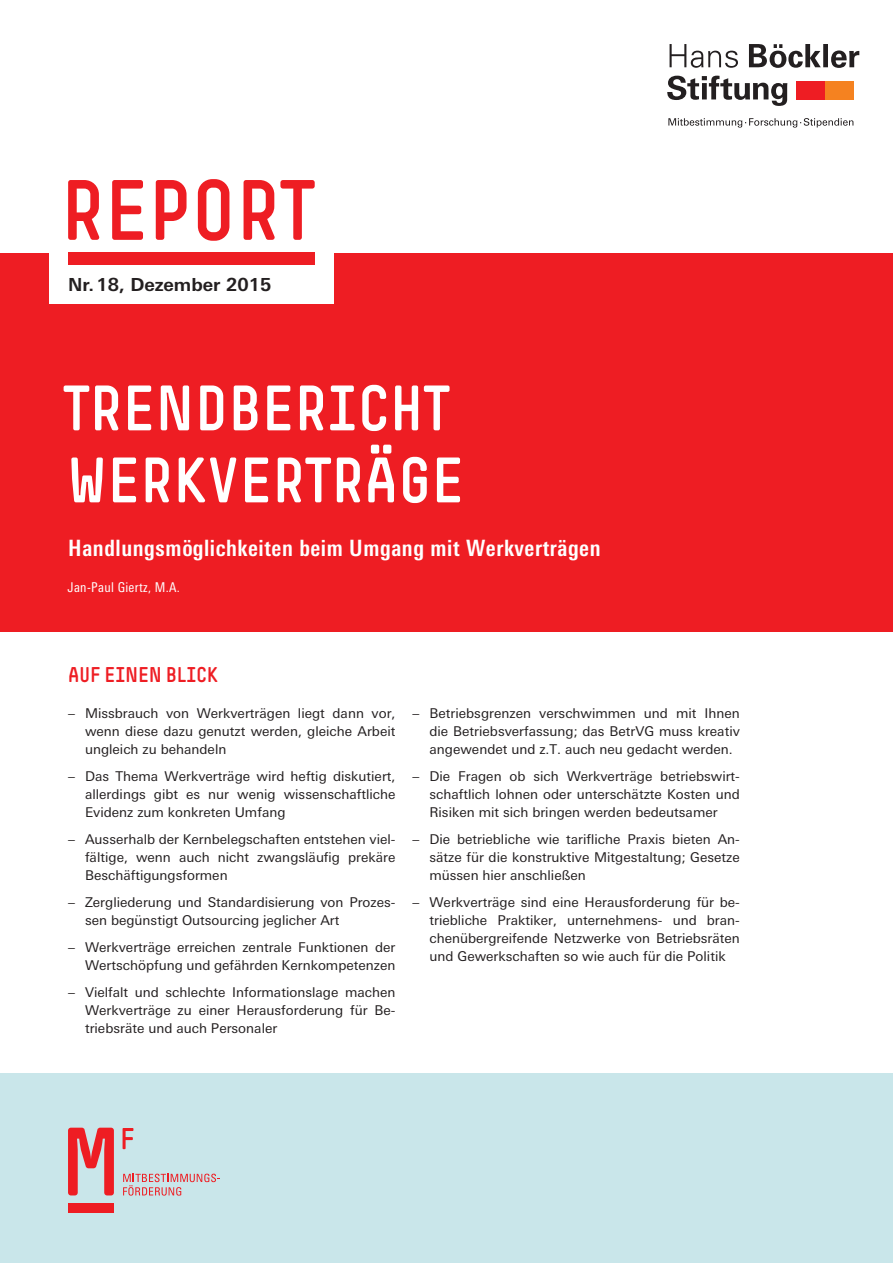
<style>
.page{position:relative;width:893px;height:1263px;background:#fff}
.page>*{position:absolute;margin:0;border:0;box-sizing:border-box;transform-origin:0 0}
.t1{font:84px "Simple HBS";color:#ee1d23}
.Headline___Titel{font:63px/72px "Simple HBS";color:#fff}
.Subheadline___Titel{font:700 condensed 22.5px "Univers Next Pro";letter-spacing:.025em;color:#fff}
.Headline_1___Inhalt{font:21px "Simple HBS";letter-spacing:-.01em;color:#ee1d23}
.Nummer__Datum{font:700 18px "Univers Next Pro";color:#231f20}
.Copytext_ohne_Einzug{font:13.5px/18px "Univers Next Pro";color:#231f20;text-align:justify}
.Autoren___Titel{font:condensed 13.5px "Univers Next Pro";letter-spacing:.025em;color:#fff}
</style>
<div class="page">
<div style="left:0;top:253px;width:893px;height:378px;background:#ee1d23"></div>
<div style="left:49px;top:250px;width:285px;height:54px;background:#fff"></div>
<div style="left:68px;top:253px;width:247px;height:12px;background:#ee1d23"></div>
<svg style="left:670px;top:44px;width:189px;height:24px"></svg>
<div style="left:796px;top:81px;width:29px;height:18px;background:#ee1d23"></div>
<div style="left:825px;top:81px;width:28px;height:18px;background:#f58220"></div>
<svg style="left:668px;top:118px;width:185px;height:10px"></svg>
<svg style="left:667px;top:76px;width:120px;height:30px"></svg>
<div style="left:0;top:1073px;width:893px;height:190px;background:#c9e6ea"></div>
<div style="left:68px;top:1203px;width:46px;height:10px;background:#ee1d23"></div>
<svg style="left:68px;top:1128px;width:46px;height:67px"></svg>
<svg style="left:123px;top:1128px;width:10px;height:21px"></svg>
<svg style="left:123px;top:1174px;width:97px;height:21px"></svg>
<h1 class="t1" style="left:61px;top:163px;width:256px">REPORT</h1>
<p class="Nummer__Datum" style="left:68px;top:274px;width:205px">Nr.18, Dezember 2015</p>
<p class="Headline___Titel" style="left:63px;top:372px;width:402px">TRENDBERICHT<br>WERKVERTRÄGE</p>
<p class="Subheadline___Titel" style="left:68px;top:535px;width:534px">Handlungsmöglichkeiten beim Umgang mit Werkverträgen</p>
<p class="Autoren___Titel" style="left:68px;top:580px;width:114px">Jan-Paul Giertz, M.A.</p>
<p class="Headline_1___Inhalt" style="left:68px;top:663px;width:151px">AUF EINEN BLICK</p>
<p class="Copytext_ohne_Einzug" style="left:85px;top:705px;width:312px;text-indent:-17px">– Missbrauch von Werkverträgen liegt dann vor, wenn diese dazu genutzt werden, gleiche Arbeit ungleich zu behandeln</p>
<p class="Copytext_ohne_Einzug" style="left:85px;top:768px;width:312px;text-indent:-17px">– Das Thema Werkverträge wird heftig diskutiert, allerdings gibt es nur wenig wissenschaftliche Evidenz zum konkreten Umfang</p>
<p class="Copytext_ohne_Einzug" style="left:85px;top:831px;width:312px;text-indent:-17px">– Ausserhalb der Kernbelegschaften entstehen viel&shy;fältige, wenn auch nicht zwangsläufig prekäre Beschäftigungsformen</p>
<p class="Copytext_ohne_Einzug" style="left:85px;top:894px;width:312px;text-indent:-17px">– Zergliederung und Standardisierung von Prozes&shy;sen begünstigt Outsourcing jeglicher Art</p>
<p class="Copytext_ohne_Einzug" style="left:68px;top:939px;width:329px;text-align:right">– Werkverträge erreichen zentrale Funktionen der<br>Wertschöpfung und gefährden Kernkompetenzen</p>
<p class="Copytext_ohne_Einzug" style="left:85px;top:984px;width:312px;text-indent:-17px">– Vielfalt und schlechte Informationslage machen Werkverträge zu einer Herausforderung für Be&shy;triebsräte und auch Personaler</p>
<p class="Copytext_ohne_Einzug" style="left:429px;top:705px;width:312px;text-indent:-17px">– Betriebsgrenzen verschwimmen und mit Ihnen die Betriebsverfassung; das BetrVG muss kreativ angewendet und z.T. auch neu gedacht werden.</p>
<p class="Copytext_ohne_Einzug" style="left:429px;top:768px;width:312px;text-indent:-17px">– Die Fragen ob sich Werkverträge betriebswirt&shy;schaftlich lohnen oder unterschätzte Kosten und Risiken mit sich bringen werden bedeutsamer</p>
<p class="Copytext_ohne_Einzug" style="left:429px;top:831px;width:312px;text-indent:-17px">– Die betriebliche wie tarifliche Praxis bieten An&shy;sätze für die konstruktive Mitgestaltung; Gesetze müssen hier anschließen</p>
<p class="Copytext_ohne_Einzug" style="left:429px;top:894px;width:312px;text-indent:-17px">– Werkverträge sind eine Herausforderung für be&shy;triebliche Praktiker, unternehmens- und bran&shy;chenübergreifende Netzwerke von Betriebsräten und Gewerkschaften so wie auch für die Politik</p>
</div>
